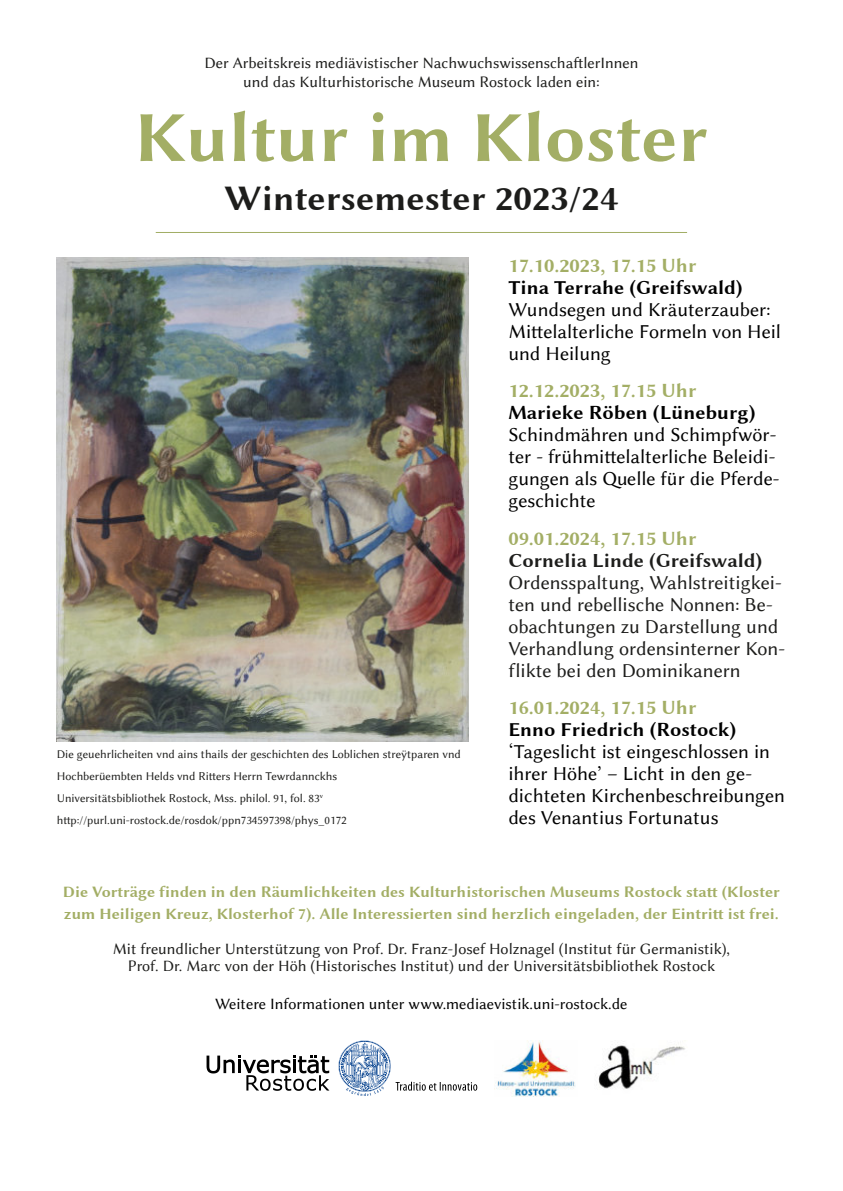
<style>
.page{position:relative;width:843px;height:1191px;background:#fff}
.page>*{position:absolute;margin:0;border:0;box-sizing:border-box;transform-origin:0 0}
.t1{font:72px "Lin Biolinum B";color:#a3ae65}
.t2{font:36px "Lin Biolinum B";color:#1d1d1b}
.t3{font:20px/22px "Lin Biolinum";color:#000}
.t4{font:20px/22px "Lin Biolinum";color:#1d1d1b}
.t5{font:20px "Lin Biolinum B";color:#a3ae65}
.t6{font:20px "Lin Biolinum B";color:#000}
.t7{font:20px "Lin Biolinum B";color:#1d1d1b}
.t8{font:16px/19.2px "Lin Biolinum";color:#1d1d1b;text-align:center}
.t9{font:16px/22px "Lin Biolinum B";color:#a3ae65}
.t10{font:16px "Lin Biolinum";color:#000}
.t11{font:12px/22px "Lin Biolinum";color:#1d1d1b}
</style>
<div class="page">
<svg style="left:206px;top:1055px;width:123px;height:36px"></svg>
<svg style="left:338px;top:1040px;width:139px;height:56px"></svg>
<img style="left:494px;top:1040px;width:82px;height:56px">
<img style="left:598px;top:1045px;width:87px;height:44px">
<hr style="left:156px;top:232px;width:530px;height:1px;background:#a1ae65">
<img style="left:57px;top:258px;width:411px;height:483px">
<p class="t8" style="left:204px;top:53px;width:435px">Der Arbeitskreis mediävistischer NachwuchswissenschaftlerInnen und das Kulturhistorische Museum Rostock laden ein:</p>
<h1 class="t1" style="left:134px;top:96px;width:574px">Kultur im Kloster</h1>
<h2 class="t2" style="left:224px;top:177px;width:395px">Wintersemester 2023/24</h2>
<p class="t5" style="left:508px;top:254px;width:189px">17.10.2023, 17.15 Uhr</p>
<p class="t6" style="left:508px;top:276px;width:236px">Tina Terrahe (Greifswald)</p>
<p class="t3" style="left:508px;top:298px;width:274px">Wundsegen und Kräuterzauber:<br>Mittelalterliche Formeln von Heil und Heilung</p>
<p class="t5" style="left:508px;top:379px;width:189px">12.12.2023, 17.15 Uhr</p>
<p class="t6" style="left:508px;top:401px;width:248px">Marieke Röben (Lüneburg)</p>
<p class="t3" style="left:508px;top:423px;width:272px">Schindmähren und Schimpfwör‐ ter - frühmittelalterliche Beleidi‐ gungen als Quelle für die Pferde‐ geschichte</p>
<p class="t11" style="left:57px;top:743px;width:405px">Die geuehrlicheiten vnd ains thails der geschichten des Loblichen streÿtparen vnd Hochberüembten Helds vnd Ritters Herrn Tewrdannckhs<br>Universitätsbibliothek Rostock, Mss. philol. 91, fol. 83<sup>v </sup>http://purl.uni-rostock.de/rosdok/ppn734597398/phys_0172</p>
<p class="t5" style="left:508px;top:527px;width:189px">09.01.2024, 17.15 Uhr</p>
<p class="t7" style="left:508px;top:549px;width:255px">Cornelia Linde (Greifswald)</p>
<p class="t4" style="left:508px;top:571px;width:278px">Ordensspaltung, Wahlstreitigkei‐ ten und rebellische Nonnen: Be‐ obachtungen zu Darstellung und<br>Verhandlung ordensinterner Kon‐ flikte bei den Dominikanern</p>
<p class="t5" style="left:508px;top:696px;width:189px">16.01.2024, 17.15 Uhr</p>
<p class="t6" style="left:508px;top:718px;width:229px">Enno Friedrich (Rostock)</p>
<p class="t3" style="left:508px;top:740px;width:278px">‘Tageslicht ist eingeschlossen in ihrer Höhe’ – Licht in den ge‐ dichteten Kirchenbeschreibungen des Venantius Fortunatus</p>
<p class="t9" style="left:63px;top:881px;width:718px">Die Vorträge finden in den Räumlichkeiten des Kulturhistorischen Museums Rostock statt (Kloster zum Heiligen Kreuz, Klosterhof 7). Alle Interessierten sind herzlich eingeladen, der Eintritt ist frei.</p>
<p class="t8" style="left:113px;top:940px;width:618px;line-height:17.6px">Mit freundlicher Unterstützung von Prof. Dr. Franz-Josef Holznagel (Institut für Germanistik),<br>Prof. Dr. Marc von der Höh (Historisches Institut) und der Universitätsbibliothek Rostock</p>
<p class="t10" style="left:215px;top:994px;width:413px">Weitere Informationen unter www.mediaevistik.uni-rostock.de</p>
</div>
